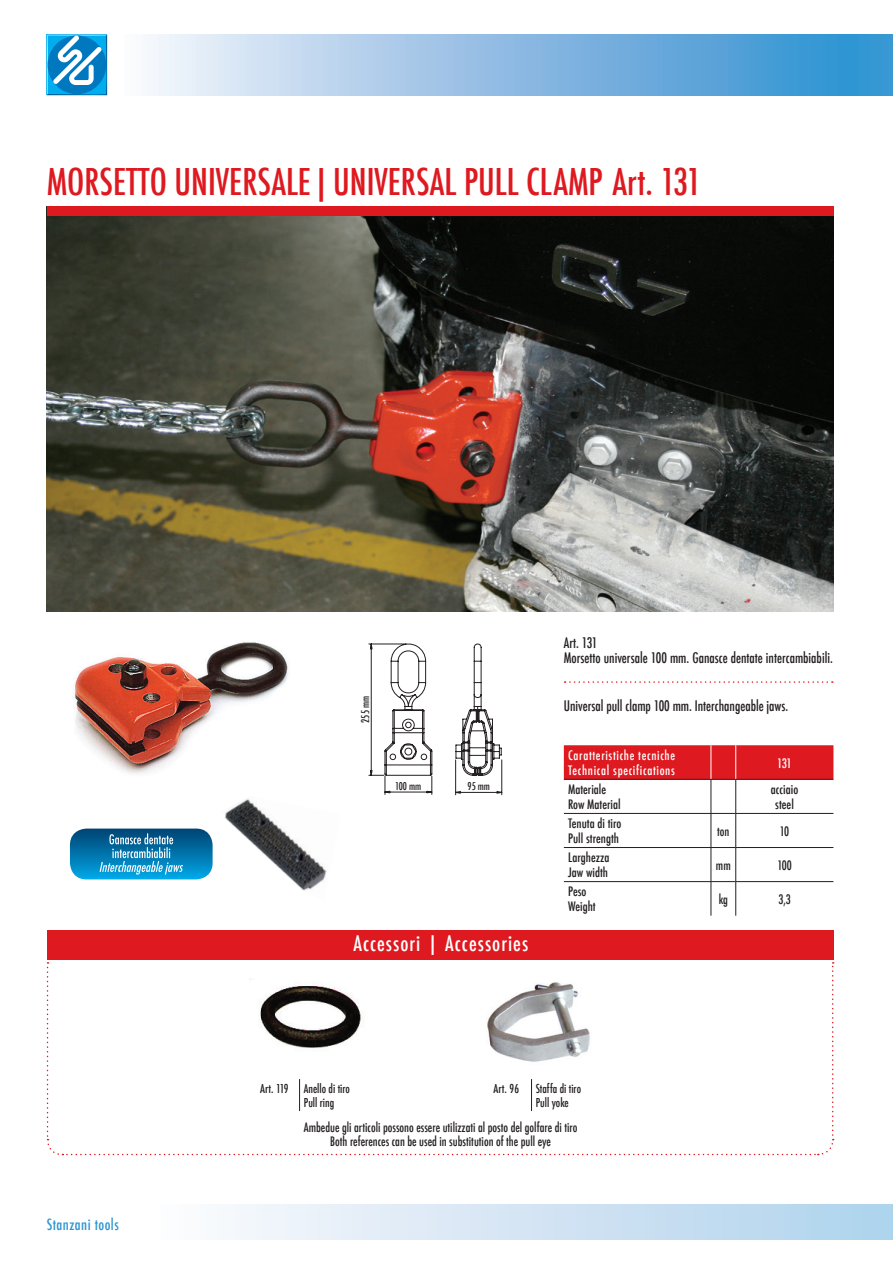
<style>
.page{position:relative;width:893px;height:1263px;background:#fff}
.page>*{position:absolute;margin:0;border:0;box-sizing:border-box;transform-origin:0 0}
.t1{font:500 condensed 36px "Futura";color:#de1920}
.t2{font:500 condensed 21px "Futura";letter-spacing:.05em;color:#fff}
.t3{font:500 condensed 15px "Futura";letter-spacing:.03em;color:#2e96d3}
.t4{font:500 condensed 14.25px/15.8px "Futura";color:#231f20;scale:.95 1}
.t5{font:500 condensed 12.75px/13.8px "Futura";color:#231f20;text-align:center;scale:.95 1}
.t6{font:500 condensed 12.75px/15px "Futura";color:#231f20}
.t7{font:500 condensed 12.75px/15px "Futura";letter-spacing:.05em;color:#fff}
.t8{font:500 condensed 12px/13.5px "Futura";color:#231f20;scale:.95 1}
.t9{font:500 condensed 12px "Futura";color:#231f20}
.t10{font:500 condensed 10.5px "Futura";color:#231f20;scale:.95 1}
</style>
<div class="page">
<svg style="left:47px;top:35px;width:60px;height:60px"></svg>
<div style="left:125px;top:34px;width:768px;height:62px;background:linear-gradient(to right,#f7f3fb,#278bce)"></div>
<div style="left:160px;top:1204px;width:733px;height:35px;background:linear-gradient(to right,#fcfbfd,#add2ec)"></div>
<img style="left:47px;top:216px;width:786px;height:395px">
<svg style="left:46px;top:946px;width:788px;height:210px"></svg>
<svg style="left:564px;top:745px;width:269px;height:35px;background:#da1c23"></svg>
<hr style="left:711px;top:779px;width:1px;height:34px;background:#231f20">
<hr style="left:736px;top:779px;width:97px;height:1px;background:#231f20">
<hr style="left:735px;top:779px;width:1px;height:34px;background:#231f20">
<hr style="left:564px;top:813px;width:147px;height:1px;background:#231f20">
<svg style="left:711px;top:813px;width:25px;height:1px"></svg>
<hr style="left:711px;top:814px;width:1px;height:33px;background:#231f20">
<hr style="left:736px;top:813px;width:97px;height:1px;background:#231f20">
<hr style="left:735px;top:814px;width:1px;height:33px;background:#231f20">
<hr style="left:564px;top:847px;width:147px;height:1px;background:#231f20">
<svg style="left:711px;top:847px;width:25px;height:1px"></svg>
<hr style="left:711px;top:848px;width:1px;height:33px;background:#231f20">
<hr style="left:736px;top:847px;width:97px;height:1px;background:#231f20">
<hr style="left:735px;top:848px;width:1px;height:33px;background:#231f20">
<hr style="left:564px;top:881px;width:147px;height:1px;background:#231f20">
<svg style="left:711px;top:881px;width:25px;height:1px"></svg>
<hr style="left:711px;top:882px;width:1px;height:34px;background:#231f20">
<hr style="left:736px;top:881px;width:97px;height:1px;background:#231f20">
<hr style="left:735px;top:882px;width:1px;height:34px;background:#231f20">
<img style="left:74px;top:642px;width:215px;height:132px">
<div style="left:47px;top:930px;width:786px;height:30px;background:#de1920"></div>
<hr style="left:299px;top:1079px;width:1px;height:32px;background:#231f20">
<img style="left:249px;top:978px;width:115px;height:87px">
<img style="left:482px;top:978px;width:118px;height:88px">
<hr style="left:531px;top:1079px;width:1px;height:32px;background:#231f20">
<svg style="left:565px;top:681px;width:268px;height:2px"></svg>
<svg style="left:369px;top:644px;width:133px;height:151px"></svg>
<svg style="left:70px;top:828px;width:143px;height:51px;background:#2588b7"></svg>
<img style="left:224px;top:799px;width:103px;height:92px">
<div style="left:47px;top:206px;width:786px;height:10px;background:#de1920"></div>
<h1 class="t1" style="left:47px;top:158px;width:656px">MORSETTO UNIVERSALE|UNIVERSAL PULL CLAMP Art. 131</h1>
<p class="t10" style="left:358px;top:723px;width:30px;rotate:-90deg">255 mm</p>
<p class="t10" style="left:395px;top:780px;width:29px">100 mm</p>
<p class="t10" style="left:468px;top:780px;width:25px">95 mm</p>
<h2 class="t2" style="left:353px;top:930px;width:176px">Accessori | Accessories</h2>
<p class="t4" style="left:564px;top:634px;width:285px">Art. 131<br>Morsetto universale 100 mm. Ganasce dentate intercambiabili.</p>
<p class="t4" style="left:564px;top:697px;width:238px">Universal pull clamp 100 mm. Interchangeable jaws.</p>
<p class="t7" style="left:568px;top:748px;width:108px">Caratteristiche tecniche<br>Technical specifications</p>
<p class="t7" style="left:777px;top:755px;width:16px">131</p>
<p class="t6" style="left:568px;top:782px;width:54px">Materiale<br>Row Material</p>
<p class="t6" style="left:771px;top:782px;width:29px;text-align:center">acciaio steel</p>
<p class="t6" style="left:568px;top:816px;width:55px">Tenuta di tiro<br>Pull strength</p>
<p class="t5" style="left:717px;top:824px;width:14px">ton</p>
<p class="t5" style="left:780px;top:824px;width:11px">10</p>
<p class="t6" style="left:568px;top:850px;width:43px">Larghezza<br>Jaw width</p>
<p class="t5" style="left:716px;top:858px;width:17px">mm</p>
<p class="t5" style="left:777px;top:858px;width:16px">100</p>
<p class="t6" style="left:568px;top:884px;width:29px">Peso<br>Weight</p>
<p class="t5" style="left:719px;top:892px;width:11px">kg</p>
<p class="t5" style="left:778px;top:892px;width:15px">3,3</p>
<p class="t3" style="left:47px;top:1214px;width:74px">Stanzani tools</p>
<p class="t9" style="left:260px;top:1081px;width:30px">Art. 119</p>
<p class="t8" style="left:304px;top:1082px;width:50px">Anello di tiro<br>Pull ring</p>
<p class="t9" style="left:494px;top:1081px;width:27px">Art. 96</p>
<p class="t8" style="left:536px;top:1082px;width:49px">Staffa di tiro<br>Pull yoke</p>
<p class="t5" style="left:304px;top:1121px;width:290px">Ambedue gli articoli possono essere utilizzati al posto del golfare di tiro<br>Both references can be used in substitution of the pull eye</p>
</div>
